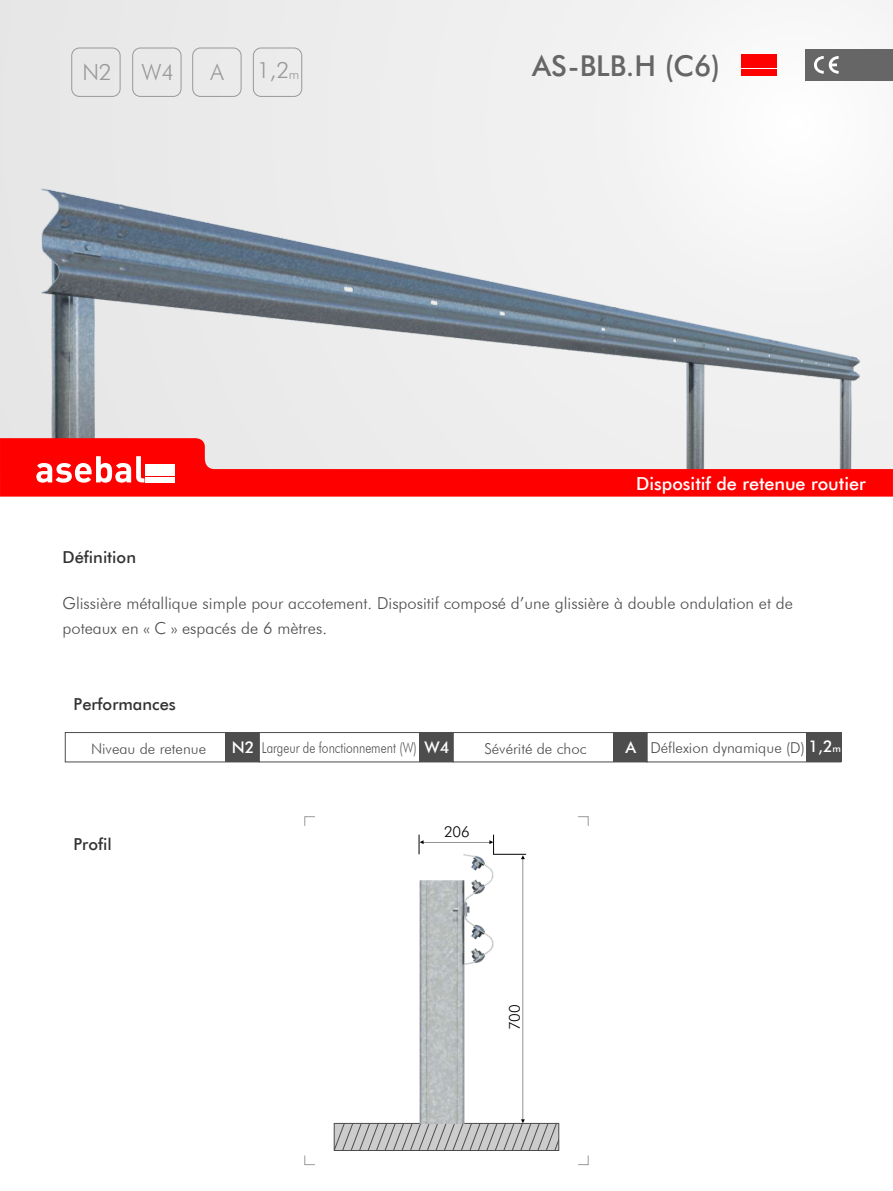
<style>
.page{position:relative;width:893px;height:1191px;background:#fff}
.page>*{position:absolute;margin:0;border:0;box-sizing:border-box;transform-origin:0 0}
.t1{font:500 28.8px "Futura BT";color:#666}
.t2{font:300 22.35px "Futura BT";color:#999}
.t3{font:500 18px "Futura BT";color:#fff}
.t4{font:300 16.5px/24.6px "Futura BT";color:#4d4d4d}
.t5{font:500 16.5px "Futura BT";color:#333}
.t6{font:500 16.2px "Futura BT";color:#fff}
.t7{font:300 15px "Futura BT";color:#4d4d4d}
.t8{font:300 15px "Futura BT";color:#4d4d4d;scale:.8 1}
.t9{font:300 15px "Futura BT";color:#000}
.s1{font-size:13.35px}
.s2{font-weight:500;font-size:16.2px;color:#fff}
.s3{font-weight:500;font-size:9.75px;color:#fff}
</style>
<div class="page">
<div style="left:0;top:0;width:893px;height:472px;background:linear-gradient(to right,#e5e6e6,#f9f9f9)"></div>
<img style="left:24px;top:179px;width:852px;height:259px">
<svg style="left:0;top:438px;width:893px;height:58px;background:#f46666"></svg>
<div style="left:145px;top:464px;width:30px;height:5px;background:#fff"></div>
<div style="left:145px;top:470px;width:30px;height:6px;background:#fff"></div>
<div style="left:145px;top:477px;width:30px;height:5px;background:#fff"></div>
<svg style="left:36px;top:456px;width:108px;height:26px"></svg>
<div style="left:65px;top:732px;width:194px;height:30px;border:1px solid #4d4d4d"></div>
<div style="left:259px;top:732px;width:194px;height:30px;border:1px solid #4d4d4d"></div>
<div style="left:647px;top:732px;width:194px;height:30px;border:1px solid #4d4d4d"></div>
<div style="left:453px;top:732px;width:194px;height:30px;border:1px solid #4d4d4d"></div>
<div style="left:226px;top:732px;width:33px;height:30px;background:#4d4d4d"></div>
<div style="left:420px;top:732px;width:33px;height:30px;background:#4d4d4d"></div>
<div style="left:614px;top:732px;width:33px;height:30px;background:#4d4d4d"></div>
<div style="left:806px;top:732px;width:36px;height:30px;background:#4d4d4d"></div>
<div style="left:71px;top:48px;width:50px;height:49px;border:1px solid #999;border-radius:8px"></div>
<div style="left:132px;top:48px;width:49px;height:49px;border:1px solid #999;border-radius:8px"></div>
<div style="left:192px;top:48px;width:49px;height:49px;border:1px solid #999;border-radius:8px"></div>
<div style="left:253px;top:48px;width:49px;height:49px;border:1px solid #999;border-radius:8px"></div>
<div style="left:742px;top:54px;width:35px;height:6px;background:#f00"></div>
<div style="left:742px;top:62px;width:35px;height:6px;background:#f00"></div>
<div style="left:742px;top:69px;width:35px;height:7px;background:#f00"></div>
<div style="left:806px;top:49px;width:87px;height:31px;background:#666"></div>
<svg style="left:814px;top:56px;width:25px;height:18px"></svg>
<svg style="left:304px;top:816px;width:11px;height:10px"></svg>
<svg style="left:578px;top:816px;width:11px;height:10px"></svg>
<svg style="left:304px;top:1155px;width:11px;height:10px"></svg>
<svg style="left:578px;top:1155px;width:11px;height:10px"></svg>
<svg style="left:334px;top:834px;width:225px;height:316px"></svg>
<h2 class="t2" style="left:82px;top:63px;width:31px">N2</h2>
<h2 class="t2" style="left:141px;top:63px;width:34px">W4</h2>
<h2 class="t2" style="left:211px;top:63px;width:15px">A</h2>
<h2 class="t2" style="left:257px;top:61px;width:44px">1,2<span class="s1">m</span></h2>
<h1 class="t1" style="left:532px;top:54px;width:190px">AS-BLB.H (C6)</h1>
<p class="t3" style="left:636px;top:472px;width:231px">Dispositif de retenue routier</p>
<p class="t5" style="left:63px;top:547px;width:75px">Définition</p>
<p class="t4" style="left:63px;top:591px;width:732px">Glissière métallique simple pour accotement. Dispositif composé d’une glissière à double ondulation et de poteaux en « C » espacés de 6 mètres.</p>
<p class="t5" style="left:74px;top:694px;width:104px">Performances</p>
<p class="t7" style="left:91px;top:739px;width:117px">Niveau de retenue</p>
<p class="t7" style="left:484px;top:739px;width:104px">Sévérité de choc</p>
<p class="t7" style="left:650px;top:738px;width:192px">Déflexion dynamique (D) <span class="s2">1,2</span><span class="s3">m</span></p>
<p class="t8" style="left:232px;top:738px;width:233px"><span class="s2">N2</span> Largeur de fonctionnement (W)</p>
<p class="t6" style="left:425px;top:740px;width:26px">W4</p>
<p class="t6" style="left:625px;top:740px;width:12px">A</p>
<p class="t5" style="left:74px;top:833px;width:40px">Profil</p>
<p class="t9" style="left:444px;top:825px;width:27px">206</p>
<p class="t9" style="left:508px;top:1030px;width:27px;rotate:-90deg">700</p>
</div>
